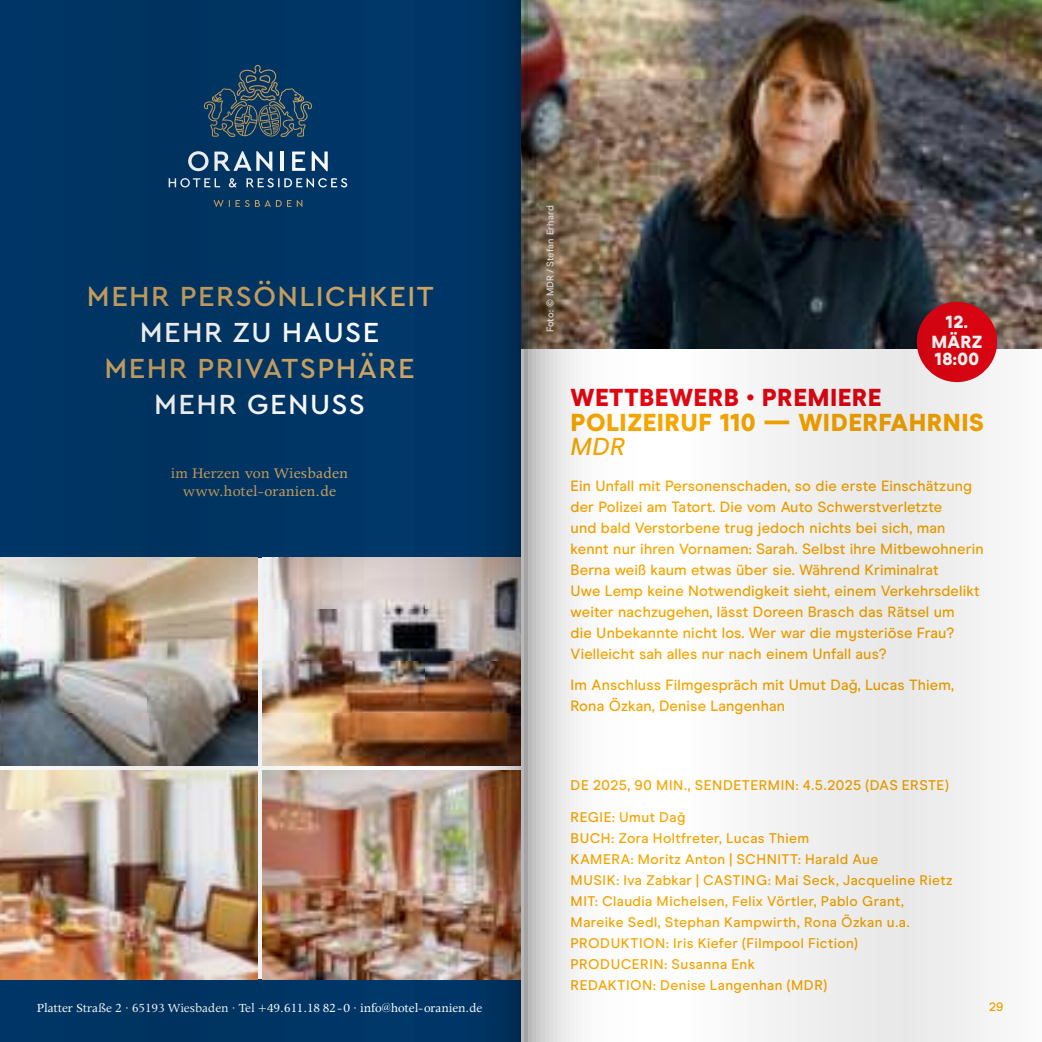
<style>
.page{position:relative;width:1042px;height:1042px;background:#fff}
.page>*{position:absolute;margin:0;border:0;box-sizing:border-box;transform-origin:0 0}
.t1{font:500 28.88px "Cera PRO";letter-spacing:.05em;color:#cca463}
.t2{font:500 28.88px "Cera PRO";letter-spacing:.05em;color:#fff}
.t3{font:900 24.5px "Modern Era";letter-spacing:.02em;color:#f7a600}
.t4{font:900 24.5px "Modern Era";letter-spacing:.02em;color:#e30613}
.t5{font:italic 500 24.5px "Modern Era";color:#f7a600}
.t6{font:900 17.5px/20.1px "Modern Era";letter-spacing:.02em;color:#fff;text-align:center}
.t7{font:16.62px/17.5px "Apollo";color:#cca463;text-align:center}
.t8{font:500 14.88px/21px "Modern Era";letter-spacing:.01em;color:#f7a600}
.t9{font:500 14px/21px "Modern Era";letter-spacing:.03em;color:#f7a600}
.t10{font:14px "Apollo";letter-spacing:-.01em;color:#fff}
.t11{font:500 12.25px "Modern Era";color:#f7a600}
.t12{font:500 9.62px "Modern Era";letter-spacing:.015em;color:#fff}
</style>
<div class="page">
<img style="left:0;top:1px;width:1041px;height:1041px">
<h1 class="t1" style="left:87px;top:279px;width:348px">MEHR PERSÖNLICHKEIT</h1>
<h1 class="t2" style="left:140px;top:315px;width:241px">MEHR ZU HAUSE</h1>
<h1 class="t1" style="left:104px;top:351px;width:312px">MEHR PRIVATSPHÄRE</h1>
<h1 class="t2" style="left:154px;top:387px;width:212px">MEHR GENUSS</h1>
<p class="t7" style="left:171px;top:463px;width:179px">im Herzen von Wiesbaden www.hotel-oranien.de</p>
<p class="t12" style="left:545px;top:332px;width:128px;rotate:-90deg">Foto: © MDR / Stefan Erhard</p>
<p class="t6" style="left:931px;top:311px;width:53px">12.<br>MÄRZ</p>
<p class="t6" style="left:935px;top:349px;width:46px">18:00</p>
<h2 class="t4" style="left:570px;top:383px;width:312px">WETTBEWERB • PREMIERE</h2>
<h2 class="t3" style="left:570px;top:408px;width:415px">POLIZEIRUF 110 — WIDERFAHRNIS</h2>
<h2 class="t5" style="left:570px;top:432px;width:56px">MDR</h2>
<p class="t8" style="left:570px;top:475px;width:415px">Ein Unfall mit Personenschaden, so die erste Einschätzung der Polizei am Tatort. Die vom Auto Schwerstverletzte<br>und bald Verstorbene trug jedoch nichts bei sich, man kennt nur ihren Vornamen: Sarah. Selbst ihre Mitbewohnerin Berna weiß kaum etwas über sie. Während Kriminalrat<br>Uwe Lemp keine Notwendigkeit sieht, einem Verkehrsdelikt weiter nachzugehen, lässt Doreen Brasch das Rätsel um<br>die Unbekannte nicht los. Wer war die mysteriöse Frau?<br>Vielleicht sah alles nur nach einem Unfall aus?</p>
<p class="t8" style="left:570px;top:675px;width:385px">Im Anschluss Filmgespräch mit Umut Dağ, Lucas Thiem,<br>Rona Özkan, Denise Langenhan</p>
<p class="t9" style="left:570px;top:775px;width:380px">DE 2025, 90 MIN., SENDETERMIN: 4.5.2025 (DAS ERSTE)</p>
<p class="t9" style="left:570px;top:806px;width:384px">REGIE: Umut Dağ<br>BUCH: Zora Holtfreter, Lucas Thiem<br>KAMERA: Moritz Anton | SCHNITT: Harald Aue<br>MUSIK: Iva Zabkar | CASTING: Mai Seck, Jacqueline Rietz MIT: Claudia Michelsen, Felix Vörtler, Pablo Grant, Mareike Sedl, Stephan Kampwirth, Rona Özkan u.a.<br>PRODUKTION: Iris Kiefer (Filmpool Fiction)<br>PRODUCERIN: Susanna Enk<br>REDAKTION: Denise Langenhan (MDR)</p>
<p class="t10" style="left:37px;top:998px;width:447px">Platter Straße 2 · 65193 Wiesbaden · Tel +49.611.18 82 - 0 · info@hotel-oranien.de</p>
<p class="t11" style="left:989px;top:999px;width:16px">29</p>
</div>
